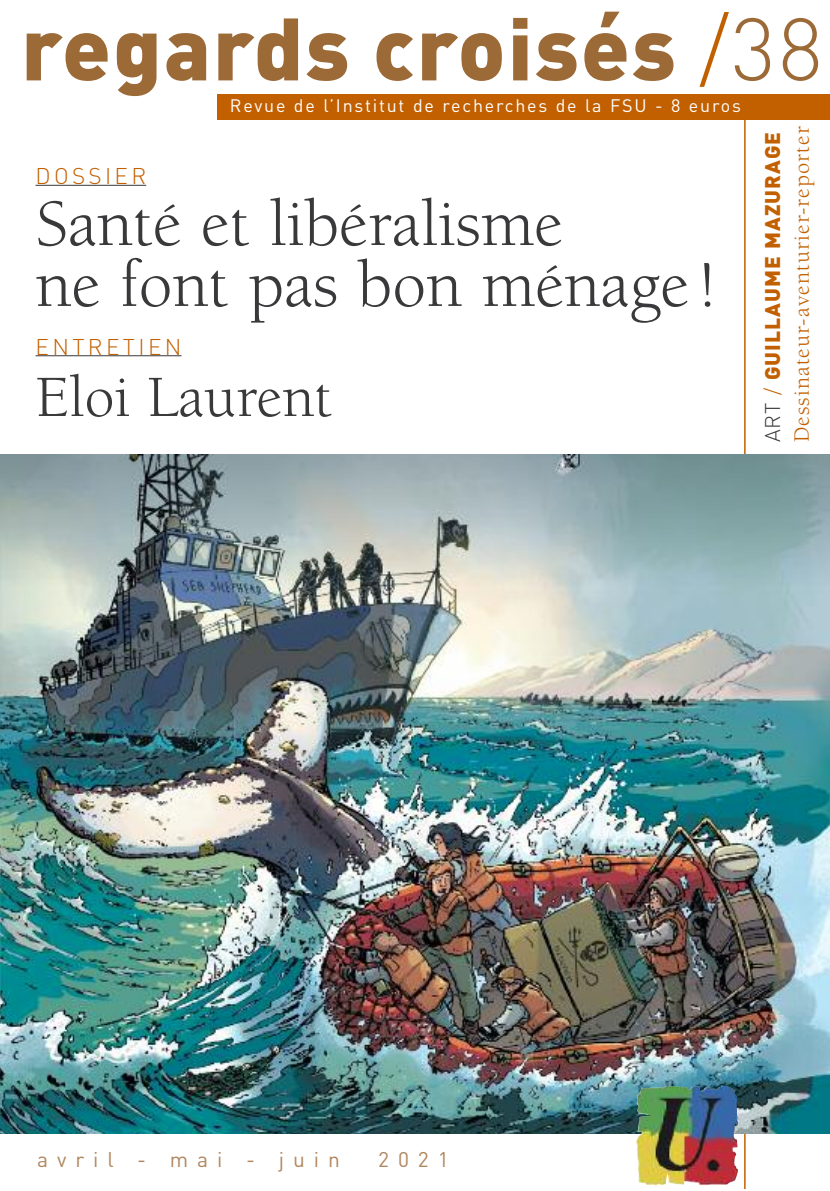
<style>
.page{position:relative;width:830px;height:1191px;background:#fff}
.page>*{position:absolute;margin:0;border:0;box-sizing:border-box;transform-origin:0 0}
.t1{font:900 87px "DIN";letter-spacing:.025em;color:#9c6a37}
.t2{font:67.5px/60.9px "Berkeley";color:#39383a}
.t3{font:60px "Berkeley";color:#39383a}
.t4{font:22.5px "Berkeley";letter-spacing:.05em;color:#c26000}
.t5{font:300 22.5px "DIN";letter-spacing:.15em;color:#c26000}
.t6{font:900 21px "DIN";letter-spacing:.05em;color:#c26000}
.t7{font:21px "DIN";letter-spacing:.425em;color:#b0875f}
.t8{font:17.85px "DIN";letter-spacing:.1em;color:#fff}
.s1{font-weight:300;color:#c26000}
.s2{font-weight:300}
.s3{font-weight:300;color:#39383a}
</style>
<div class="page">
<hr style="left:36px;top:185px;width:110px;height:1px;background:#39383a">
<hr style="left:36px;top:355px;width:145px;height:1px;background:#39383a">
<div style="left:217px;top:95px;width:612px;height:25px;background:#c26000"></div>
<hr style="left:743px;top:106px;width:2px;height:1083px;background:#c26000">
<img style="left:0;top:455px;width:829px;height:678px">
<img style="left:636px;top:1085px;width:101px;height:100px">
<h1 class="t1" style="left:21px;top:-1px;width:802px">regards croisés <span class="s1">/</span><span class="s2">38</span></h1>
<p class="t8" style="left:230px;top:96px;width:512px">Revue de l’Institut de recherches de la FSU - 8 euros</p>
<p class="t5" style="left:36px;top:163px;width:112px">DOSSIER</p>
<h2 class="t2" style="left:36px;top:199px;width:682px">Santé et libéralisme<br>ne font pas bon ménage !</h2>
<p class="t5" style="left:36px;top:334px;width:147px">ENTRETIEN</p>
<h3 class="t3" style="left:36px;top:374px;width:298px">Eloi Laurent</h3>
<p class="t6" style="left:760px;top:442px;width:312px;rotate:-90deg"><span class="s3">ART</span> <span class="s2">/</span> GUILLAUME MAZURAGE</p>
<p class="t4" style="left:792px;top:442px;width:318px;rotate:-90deg">Dessinateur-aventurier-reporter</p>
<p class="t7" style="left:37px;top:1147px;width:304px">avril - mai - juin</p>
<p class="t7" style="left:378px;top:1147px;width:72px">2021</p>
</div>
